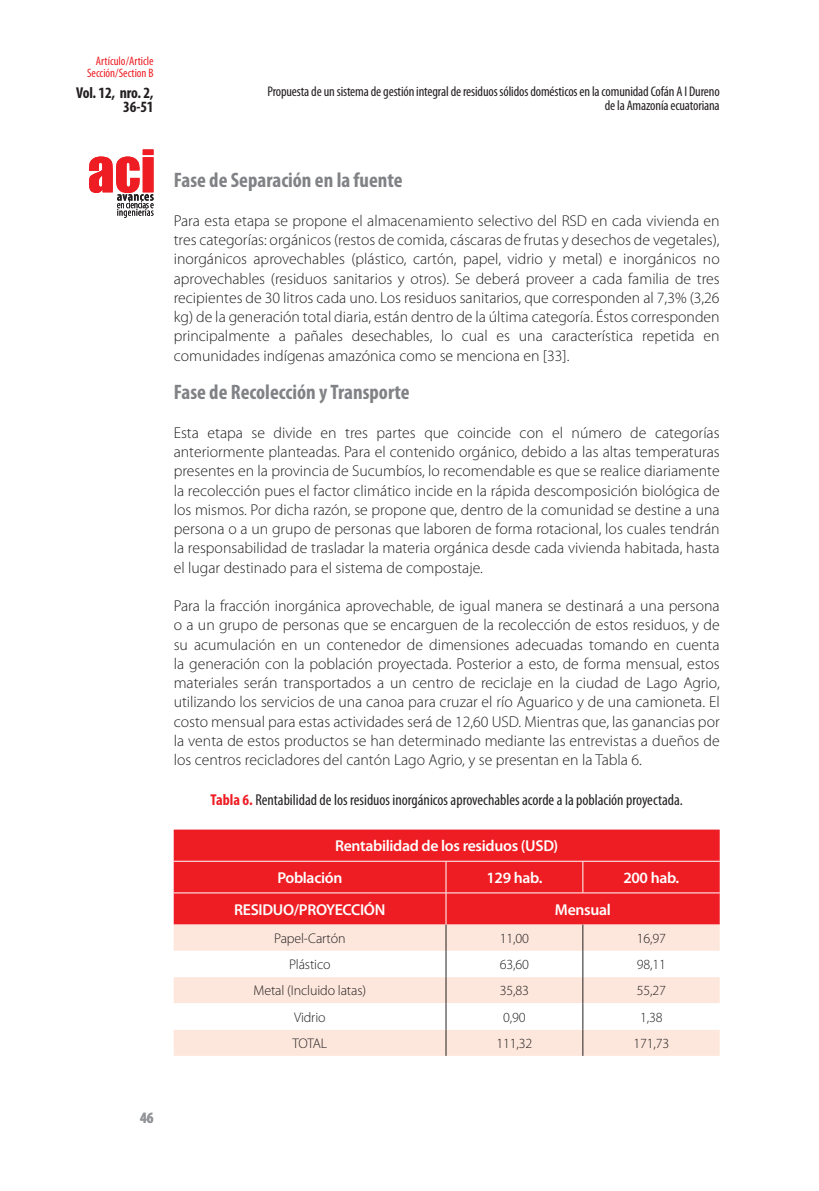
<style>
.page{position:relative;width:819px;height:1191px;background:#fff}
.page>*{position:absolute;margin:0;border:0;box-sizing:border-box;transform-origin:0 0}
.subtitulos{font:700 condensed 21px "Myriad Pro";color:#808285}
.texto{font:300 15.75px/19.2px "Myriad Pro";color:#231f20;text-align:justify}
.pie{font:condensed 15.75px "Myriad Pro";color:#231f20}
.tabla_titulo{font:600 15.75px "Myriad Pro";letter-spacing:-.02em;color:#fff}
.t1{font:700 condensed 15.75px/14px "Myriad Pro";letter-spacing:-.01em;color:#231f20;text-align:right}
.t2{font:700 condensed 15.75px "Myriad Pro";color:#939598}
.t3{font:condensed 14px/14px "Myriad Pro";letter-spacing:-.01em;color:#231f20;text-align:right}
.tabla_texto{font:300 14px "Myriad Pro";letter-spacing:-.01em;color:#231f20}
.t4{font:condensed 12.25px/12.2px "Myriad Pro";color:#ee1d23;text-align:right}
.s1{font-weight:700;color:#ee1d23}
</style>
<div class="page">
<svg style="left:89px;top:149px;width:65px;height:69px"></svg>
<div style="left:174px;top:829px;width:545px;height:95px;background:#ee1d23"></div>
<div style="left:174px;top:924px;width:545px;height:131px;background:#fde7dc"></div>
<svg style="left:174px;top:950px;width:545px;height:79px"></svg>
<hr style="left:174px;top:861px;width:272px;height:1px;background:#fff">
<hr style="left:446px;top:861px;width:137px;height:1px;background:#fff">
<hr style="left:445px;top:861px;width:1px;height:31px;background:#fff">
<hr style="left:583px;top:861px;width:136px;height:1px;background:#fff">
<hr style="left:582px;top:861px;width:1px;height:31px;background:#fff">
<hr style="left:174px;top:892px;width:272px;height:1px;background:#fff">
<hr style="left:446px;top:892px;width:137px;height:1px;background:#fff">
<hr style="left:445px;top:893px;width:1px;height:31px;background:#fff">
<hr style="left:583px;top:892px;width:136px;height:1px;background:#fff">
<svg style="left:445px;top:924px;width:1px;height:131px"></svg>
<svg style="left:582px;top:924px;width:1px;height:131px"></svg>
<p class="t4" style="left:87px;top:54px;width:68px">Artículo/Article<br>Sección/Section B</p>
<p class="t1" style="left:76px;top:86px;width:79px">Vol. 12, nro. 2,<br>36-51</p>
<p class="t3" style="left:267px;top:84px;width:454px">Propuesta de un sistema de gestión integral de residuos sólidos domésticos en la comunidad Cofán A I Dureno de la Amazonía ecuatoriana</p>
<p class="subtitulos" style="left:174px;top:167px;width:230px">Fase de Separación en la fuente</p>
<p class="texto" style="left:174px;top:211px;width:547px">Para esta etapa se propone el almacenamiento selectivo del RSD en cada vivienda en tres categorías: orgánicos (restos de comida, cáscaras de frutas y desechos de vegetales), inorgánicos aprovechables (plástico, cartón, papel, vidrio y metal) e inorgánicos no aprovechables (residuos sanitarios y otros). Se deberá proveer a cada familia de tres recipientes de 30 litros cada uno. Los residuos sanitarios, que corresponden al 7,3% (3,26 kg) de la generación total diaria, están dentro de la última categoría. Éstos corresponden principalmente a pañales desechables, lo cual es una característica repetida en comunidades indígenas amazónica como se menciona en [33].</p>
<p class="subtitulos" style="left:174px;top:379px;width:237px">Fase de Recolección y Transporte</p>
<p class="texto" style="left:174px;top:423px;width:547px">Esta etapa se divide en tres partes que coincide con el número de categorías anteriormente planteadas. Para el contenido orgánico, debido a las altas temperaturas presentes en la provincia de Sucumbíos, lo recomendable es que se realice diariamente la recolección pues el factor climático incide en la rápida descomposición biológica de los mismos. Por dicha razón, se propone que, dentro de la comunidad se destine a una persona o a un grupo de personas que laboren de forma rotacional, los cuales tendrán la responsabilidad de trasladar la materia orgánica desde cada vivienda habitada, hasta el lugar destinado para el sistema de compostaje.</p>
<p class="texto" style="left:174px;top:596px;width:547px">Para la fracción inorgánica aprovechable, de igual manera se destinará a una persona o a un grupo de personas que se encarguen de la recolección de estos residuos, y de su acumulación en un contenedor de dimensiones adecuadas tomando en cuenta la generación con la población proyectada. Posterior a esto, de forma mensual, estos materiales serán transportados a un centro de reciclaje en la ciudad de Lago Agrio, utilizando los servicios de una canoa para cruzar el río Aguarico y de una camioneta. El costo mensual para estas actividades será de 12,60 USD. Mientras que, las ganancias por la venta de estos productos se han determinado mediante las entrevistas a dueños de los centros recicladores del cantón Lago Agrio, y se presentan en la Tabla 6.</p>
<p class="pie" style="left:210px;top:790px;width:473px"><span class="s1">Tabla 6.</span> Rentabilidad de los residuos inorgánicos aprovechables acorde a la población proyectada.</p>
<p class="tabla_titulo" style="left:335px;top:836px;width:225px">Rentabilidad de los residuos (USD)</p>
<p class="tabla_titulo" style="left:277px;top:867px;width:67px">Población</p>
<p class="tabla_titulo" style="left:486px;top:867px;width:57px">129 hab.</p>
<p class="tabla_titulo" style="left:623px;top:867px;width:57px">200 hab.</p>
<p class="tabla_titulo" style="left:234px;top:899px;width:152px">RESIDUO/PROYECCIÓN</p>
<p class="tabla_titulo" style="left:555px;top:899px;width:57px">Mensual</p>
<p class="tabla_texto" style="left:274px;top:930px;width:73px">Papel-Cartón</p>
<p class="tabla_texto" style="left:500px;top:930px;width:31px">11,00</p>
<p class="tabla_texto" style="left:636px;top:930px;width:31px">16,97</p>
<p class="tabla_texto" style="left:289px;top:957px;width:43px">Plástico</p>
<p class="tabla_texto" style="left:500px;top:957px;width:31px">63,60</p>
<p class="tabla_texto" style="left:636px;top:957px;width:31px">98,11</p>
<p class="tabla_texto" style="left:253px;top:983px;width:114px">Metal (Incluido latas)</p>
<p class="tabla_texto" style="left:500px;top:983px;width:31px">35,83</p>
<p class="tabla_texto" style="left:636px;top:983px;width:31px">55,27</p>
<p class="tabla_texto" style="left:294px;top:1009px;width:33px">Vidrio</p>
<p class="tabla_texto" style="left:503px;top:1009px;width:24px">0,90</p>
<p class="tabla_texto" style="left:640px;top:1009px;width:24px">1,38</p>
<p class="tabla_texto" style="left:292px;top:1035px;width:36px">TOTAL</p>
<p class="tabla_texto" style="left:496px;top:1035px;width:37px">111,32</p>
<p class="tabla_texto" style="left:633px;top:1035px;width:37px">171,73</p>
<p class="t2" style="left:140px;top:1108px;width:15px">46</p>
</div>
